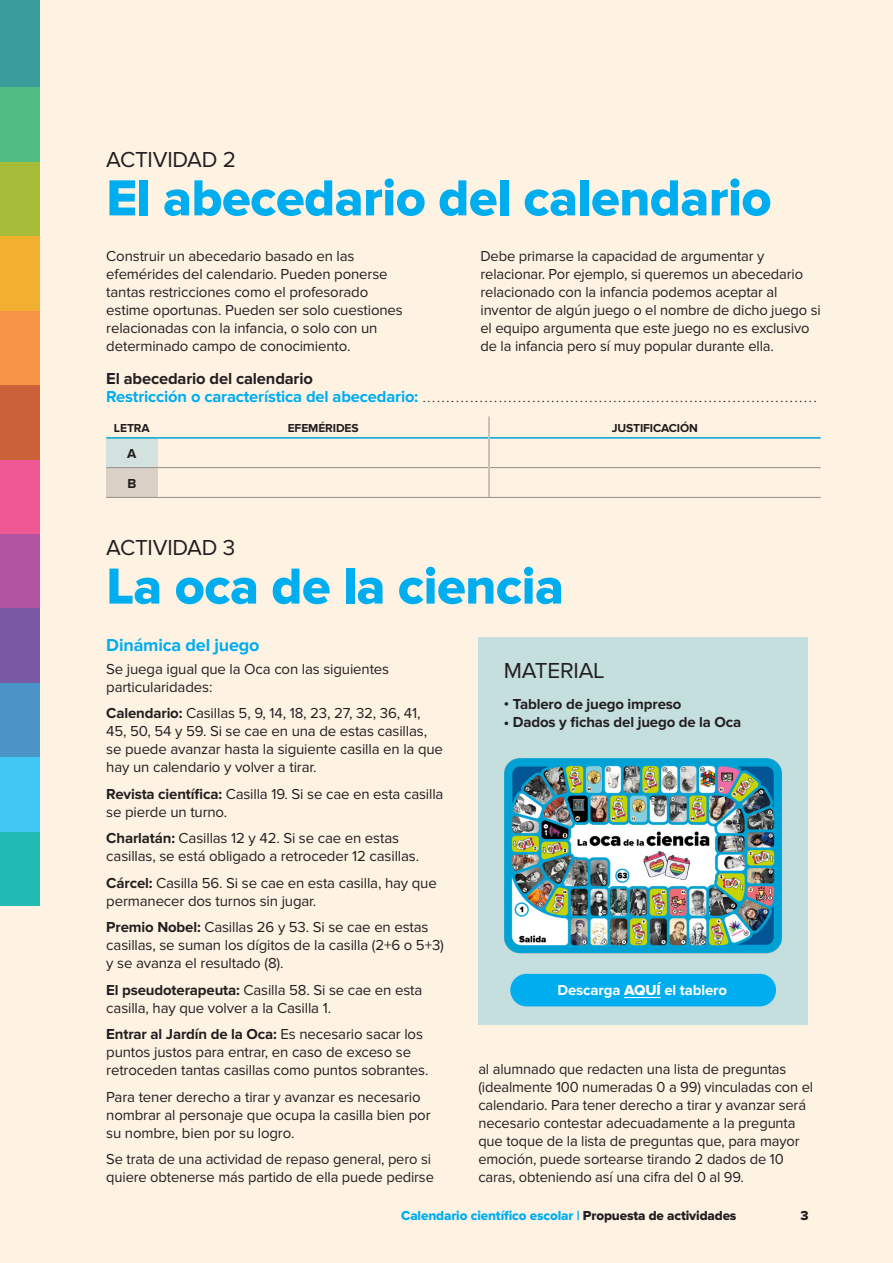
<style>
.page{position:relative;width:893px;height:1263px;background:#fef2e3}
.page>*{position:absolute;margin:0;border:0;box-sizing:border-box;transform-origin:0 0}
.t1{font:52.5px "Proxima Nova Extrabld";letter-spacing:-.01em;color:#00aeef}
.t2{font:22.5px "Proxima Nova";letter-spacing:-.01em;color:#231f20}
.t3{font:700 18px "Proxima Nova";letter-spacing:-.01em;color:#00aeef}
.t4{font:300 16.5px/18px "Proxima Nova";color:#231f20}
.t5{font:15px/18px "Proxima Nova";letter-spacing:-.01em;color:#231f20}
.t6{font:700 15px "Proxima Nova";letter-spacing:-.01em;color:#231f20}
.t7{font:700 15px "Proxima Nova";letter-spacing:-.01em;color:#fff}
.t8{font:13.5px "Proxima Nova Extrabld";letter-spacing:-.01em;color:#00aeef}
.t9{font:700 13.5px "Proxima Nova";color:#231f20}
.t10{font:13.5px "Proxima Nova Extrabld";color:#231f20}
.t11{font:700 12px "Proxima Nova";letter-spacing:-.01em;color:#231f20}
.s1{font-weight:700}
.s2{font-weight:700;color:#00aeef}
.s3{font-family:"Proxima Nova Extrabld";font-weight:400}
.s4{color:#231f20}
</style>
<div class="page">
<div style="left:0;top:831px;width:40px;height:75px;background:#22bcb5"></div>
<div style="left:0;top:757px;width:40px;height:74px;background:#40c7f4"></div>
<div style="left:0;top:682px;width:40px;height:75px;background:#4a94c7"></div>
<div style="left:0;top:608px;width:40px;height:74px;background:#7b5aa5"></div>
<div style="left:0;top:534px;width:40px;height:74px;background:#b254a1"></div>
<div style="left:0;top:459px;width:40px;height:75px;background:#f05893"></div>
<div style="left:0;top:385px;width:40px;height:74px;background:#cb6138"></div>
<div style="left:0;top:310px;width:40px;height:75px;background:#f79447"></div>
<div style="left:0;top:236px;width:40px;height:74px;background:#f1b02f"></div>
<div style="left:0;top:162px;width:40px;height:74px;background:#a7bd39"></div>
<div style="left:0;top:87px;width:40px;height:75px;background:#51bd83"></div>
<div style="left:0;top:0;width:40px;height:87px;background:#389d9a"></div>
<div style="left:478px;top:637px;width:330px;height:388px;background:#c5dede"></div>
<svg style="left:157px;top:439px;width:664px;height:58px"></svg>
<div style="left:106px;top:438px;width:51px;height:30px;background:#d3e2df"></div>
<div style="left:106px;top:468px;width:51px;height:29px;background:#dbd1c6"></div>
<hr style="left:106px;top:467px;width:51px;height:1px;background:#939598">
<hr style="left:157px;top:467px;width:331px;height:1px;background:#939598">
<hr style="left:490px;top:467px;width:331px;height:1px;background:#939598">
<hr style="left:106px;top:497px;width:51px;height:1px;background:#939598">
<hr style="left:157px;top:497px;width:332px;height:1px;background:#939598">
<hr style="left:489px;top:497px;width:332px;height:1px;background:#939598">
<hr style="left:106px;top:437px;width:51px;height:2px;background:#00aeef">
<hr style="left:157px;top:437px;width:331px;height:2px;background:#00aeef">
<hr style="left:490px;top:437px;width:331px;height:2px;background:#00aeef">
<hr style="left:488px;top:416px;width:2px;height:22px;background:#bcbdc0">
<hr style="left:488px;top:438px;width:2px;height:30px;background:#bcbdc0">
<hr style="left:488px;top:468px;width:2px;height:29px;background:#bcbdc0">
<img style="left:504px;top:758px;width:278px;height:196px">
<div style="left:510px;top:974px;width:266px;height:32px;background:#00aeef;border-radius:16px"></div>
<hr style="left:624px;top:997px;width:37px;height:1px;background:#fff">
<h2 class="t2" style="left:106px;top:146px;width:131px">ACTIVIDAD 2</h2>
<h1 class="t1" style="left:106px;top:168px;width:667px">El abecedario del calendario</h1>
<p class="t5" style="left:106px;top:247px;width:298px">Construir un abecedario basado en las efemérides del calendario. Pueden ponerse tantas restricciones como el profesorado estime oportunas. Pueden ser solo cuestiones relacionadas con la infancia, o solo con un determinado campo de conocimiento.</p>
<p class="t5" style="left:480px;top:247px;width:342px">Debe primarse la capacidad de argumentar y relacionar. Por ejemplo, si queremos un abecedario relacionado con la infancia podemos aceptar al inventor de algún juego o el nombre de dicho juego si el equipo argumenta que este juego no es exclusivo de la infancia pero sí muy popular durante ella.</p>
<p class="t4" style="left:106px;top:370px;width:712px"><span class="s1">El abecedario del calendario<br></span><span class="s2">Restricción o característica del abecedario:</span> ...................................................................................</p>
<p class="t11" style="left:114px;top:421px;width:37px">LETRA</p>
<p class="t11" style="left:288px;top:421px;width:72px">EFEMÉRIDES</p>
<p class="t11" style="left:612px;top:421px;width:88px">JUSTIFICACIÓN</p>
<p class="t9" style="left:127px;top:446px;width:11px">A</p>
<p class="t9" style="left:127px;top:476px;width:10px">B</p>
<h2 class="t2" style="left:106px;top:534px;width:131px">ACTIVIDAD 3</h2>
<h1 class="t1" style="left:106px;top:556px;width:459px">La oca de la ciencia</h1>
<p class="t3" style="left:106px;top:635px;width:155px">Dinámica del juego</p>
<p class="t5" style="left:106px;top:660px;width:284px">Se juega igual que la Oca con las siguientes particularidades:</p>
<p class="t5" style="left:106px;top:704px;width:338px"><span class="s1">Calendario:</span> Casillas 5, 9, 14, 18, 23, 27, 32, 36, 41, 45, 50, 54 y 59. Si se cae en una de estas casillas, se puede avanzar hasta la siguiente casilla en la que hay un calendario y volver a tirar.</p>
<p class="t5" style="left:106px;top:785px;width:339px"><span class="s1">Revista científica:</span> Casilla 19. Si se cae en esta casilla se pierde un turno.</p>
<p class="t5" style="left:106px;top:829px;width:314px"><span class="s1">Charlatán:</span> Casillas 12 y 42. Si se cae en estas casillas, se está obligado a retroceder 12 casillas.</p>
<p class="t5" style="left:106px;top:874px;width:332px"><span class="s1">Cárcel:</span> Casilla 56. Si se cae en esta casilla, hay que permanecer dos turnos sin jugar.</p>
<p class="t5" style="left:106px;top:918px;width:339px"><span class="s1">Premio Nobel:</span> Casillas 26 y 53. Si se cae en estas casillas, se suman los dígitos de la casilla (2+6 o 5+3) y se avanza el resultado (8).</p>
<p class="t5" style="left:106px;top:981px;width:318px"><span class="s1">El pseudoterapeuta:</span> Casilla 58. Si se cae en esta casilla, hay que volver a la Casilla 1.</p>
<p class="t5" style="left:106px;top:1025px;width:324px"><span class="s1">Entrar al Jardín de la Oca:</span> Es necesario sacar los puntos justos para entrar, en caso de exceso se retroceden tantas casillas como puntos sobrantes.</p>
<p class="t5" style="left:106px;top:1088px;width:326px">Para tener derecho a tirar y avanzar es necesario nombrar al personaje que ocupa la casilla bien por su nombre, bien por su logro.</p>
<p class="t5" style="left:106px;top:1150px;width:329px">Se trata de una actividad de repaso general, pero si quiere obtenerse más partido de ella puede pedirse</p>
<h2 class="t2" style="left:504px;top:658px;width:102px">MATERIAL</h2>
<p class="t6" style="left:504px;top:695px;width:179px">• Tablero de juego impreso</p>
<p class="t6" style="left:504px;top:713px;width:239px">• Dados y fichas del juego de la Oca</p>
<p class="t7" style="left:557px;top:981px;width:171px">Descarga <span class="s3">AQUÍ</span> el tablero</p>
<p class="t5" style="left:478px;top:1060px;width:336px">al alumnado que redacten una lista de preguntas (idealmente 100 numeradas 0 a 99) vinculadas con el calendario. Para tener derecho a tirar y avanzar será necesario contestar adecuadamente a la pregunta que toque de la lista de preguntas que, para mayor emoción, puede sortearse tirando 2 dados de 10 caras, obteniendo así una cifra del 0 al 99.</p>
<p class="t8" style="left:401px;top:1207px;width:337px">Calendario científico escolar | <span class="s4">Propuesta de actividades</span></p>
<p class="t10" style="left:800px;top:1207px;width:10px">3</p>
</div>
